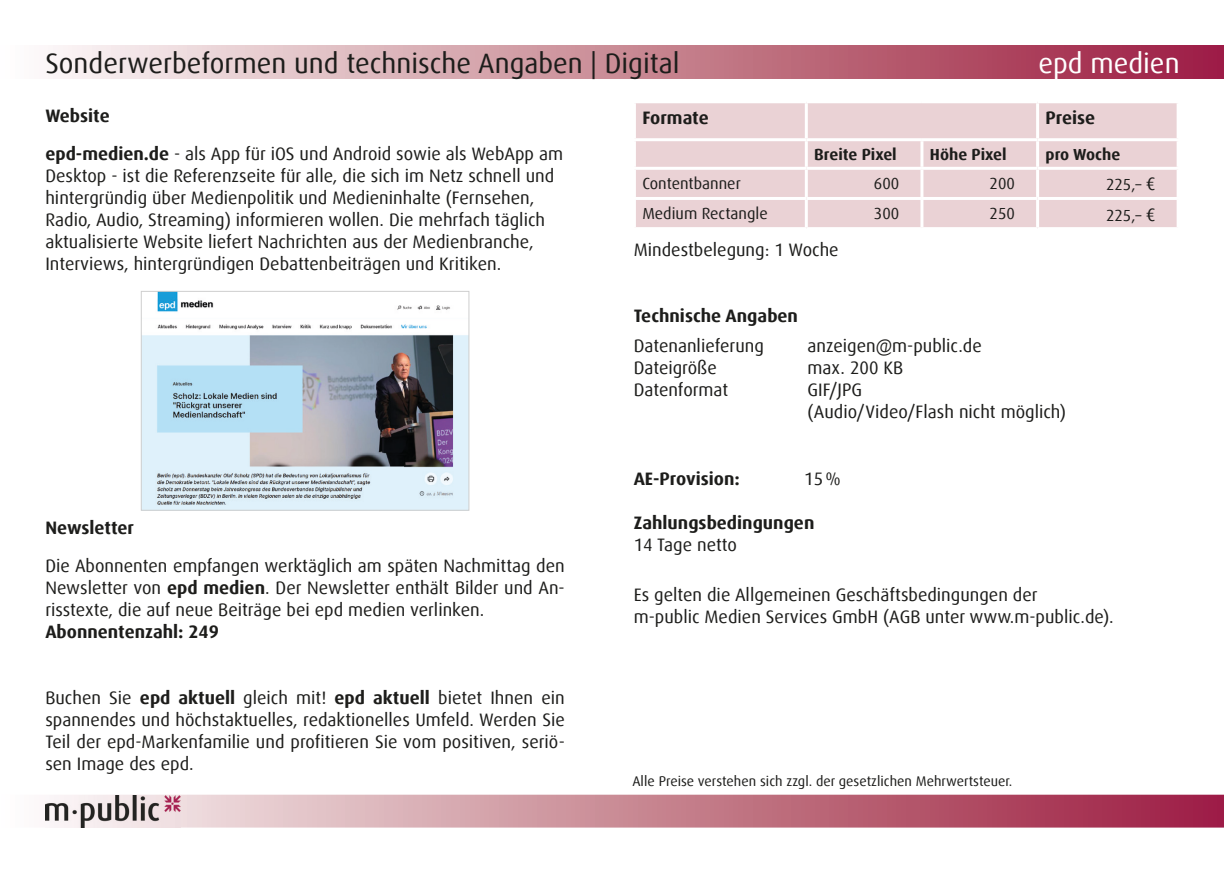
<style>
.page{position:relative;width:1225px;height:874px;background:#fff}
.page>*{position:absolute;margin:0;border:0;box-sizing:border-box;transform-origin:0 0}
.t1{font:28px "Dax Offc";color:#1d1d1b}
.t2{font:28px "Dax Offc";color:#fff}
.t3{font:18px/22px "Dax Offc";color:#1d1d1b}
.t4{font:700 18px "Dax Offc";color:#1d1d1b}
.t5{font:16px "Dax Offc";color:#1d1d1b}
.t6{font:700 16px "Dax Offc";color:#1d1d1b}
.t7{font:14px "Dax Offc";color:#1d1d1b}
.s1{font-weight:700}
.s2{font-size:18px}
</style>
<div class="page">
<div style="left:1px;top:46px;width:1223px;height:32px;background:linear-gradient(to right,#fcfef9,#9b1b3c)"></div>
<svg style="left:45px;top:794px;width:1179px;height:33px;background:#c57f8e"></svg>
<img style="left:46px;top:795px;width:134px;height:31px">
<div style="left:636px;top:103px;width:540px;height:124px;background:#ead2d5"></div>
<hr style="left:633px;top:167px;width:173px;height:3px;background:#fff">
<hr style="left:806px;top:167px;width:116px;height:3px;background:#fff">
<hr style="left:633px;top:197px;width:173px;height:3px;background:#fff">
<hr style="left:806px;top:197px;width:116px;height:3px;background:#fff">
<hr style="left:922px;top:167px;width:115px;height:3px;background:#fff">
<hr style="left:922px;top:197px;width:115px;height:3px;background:#fff">
<hr style="left:1037px;top:167px;width:142px;height:3px;background:#fff">
<hr style="left:1037px;top:197px;width:142px;height:3px;background:#fff">
<hr style="left:805px;top:103px;width:3px;height:35px;background:#fff">
<hr style="left:1036px;top:103px;width:3px;height:35px;background:#fff">
<hr style="left:633px;top:138px;width:173px;height:3px;background:#fff">
<hr style="left:806px;top:138px;width:116px;height:3px;background:#fff">
<hr style="left:922px;top:138px;width:115px;height:3px;background:#fff">
<hr style="left:1037px;top:138px;width:142px;height:3px;background:#fff">
<hr style="left:805px;top:141px;width:3px;height:26px;background:#fff">
<hr style="left:920px;top:141px;width:3px;height:26px;background:#fff">
<hr style="left:1036px;top:141px;width:3px;height:26px;background:#fff">
<hr style="left:805px;top:170px;width:3px;height:27px;background:#fff">
<hr style="left:920px;top:170px;width:3px;height:27px;background:#fff">
<hr style="left:1036px;top:170px;width:3px;height:27px;background:#fff">
<hr style="left:805px;top:200px;width:3px;height:27px;background:#fff">
<hr style="left:920px;top:200px;width:3px;height:27px;background:#fff">
<hr style="left:1036px;top:200px;width:3px;height:27px;background:#fff">
<img style="left:143px;top:293px;width:324px;height:215px">
<div style="left:141px;top:291px;width:328px;height:219px;border:1px solid #cecece"></div>
<h1 class="t1" style="left:45px;top:46px;width:636px">Sonderwerbeformen und technische Angaben | Digital</h1>
<h1 class="t2" style="left:1038px;top:46px;width:143px">epd medien</h1>
<p class="t3" style="left:45px;top:96px;width:519px;line-height:38px"><span class="s1">Website<br>epd-medien.de</span> - als App für iOS und Android sowie als WebApp am</p>
<p class="t3" style="left:45px;top:164px;width:510px">Desktop - ist die Referenzseite für alle, die sich im Netz schnell und hintergründig über Medienpolitik und Medieninhalte (Fernsehen, Radio, Audio, Streaming) informieren wollen. Die mehrfach täglich aktualisierte Website liefert Nachrichten aus der Medienbranche, Interviews, hintergründigen Debattenbeiträgen und Kritiken.</p>
<p class="t4" style="left:45px;top:516px;width:90px">Newsletter</p>
<p class="t3" style="left:45px;top:554px;width:521px;text-align:justify">Die Abonnenten empfangen werktäglich am späten Nachmittag den Newsletter von <span class="s1">epd medien</span>. Der Newsletter enthält Bilder und An&shy;risstexte, die auf neue Beiträge bei epd medien verlinken.</p>
<p class="t4" style="left:45px;top:620px;width:175px">Abonnentenzahl: 249</p>
<p class="t3" style="left:45px;top:686px;width:521px;text-align:justify">Buchen Sie <span class="s1">epd aktuell</span> gleich mit! <span class="s1">epd aktuell</span> bietet Ihnen ein spannendes und höchstaktuelles, redaktionelles Umfeld. Werden Sie Teil der epd-Markenfamilie und profitieren Sie vom positiven, seriö&shy;sen Image des epd.</p>
<p class="t4" style="left:642px;top:106px;width:68px">Formate</p>
<p class="t4" style="left:1045px;top:106px;width:51px">Preise</p>
<p class="t6" style="left:814px;top:144px;width:84px">Breite Pixel</p>
<p class="t6" style="left:930px;top:144px;width:78px">Höhe Pixel</p>
<p class="t6" style="left:1045px;top:144px;width:76px">pro Woche</p>
<p class="t5" style="left:642px;top:173px;width:100px">Contentbanner</p>
<p class="t5" style="left:874px;top:173px;width:27px">600</p>
<p class="t5" style="left:989px;top:173px;width:27px">200</p>
<p class="t5" style="left:1106px;top:175px;width:51px">225,– <span class="s2">€</span></p>
<p class="t5" style="left:642px;top:203px;width:127px">Medium Rectangle</p>
<p class="t5" style="left:874px;top:203px;width:27px">300</p>
<p class="t5" style="left:989px;top:203px;width:27px">250</p>
<p class="t5" style="left:1106px;top:205px;width:51px">225,– <span class="s2">€</span></p>
<p class="t3" style="left:634px;top:239px;width:206px">Mindestbelegung: 1 Woche</p>
<p class="t4" style="left:634px;top:304px;width:166px">Technische Angaben</p>
<p class="t3" style="left:634px;top:335px;width:132px">Datenanlieferung</p>
<p class="t3" style="left:807px;top:335px;width:176px">anzeigen@m-public.de</p>
<p class="t3" style="left:634px;top:357px;width:85px">Dateigröße</p>
<p class="t3" style="left:807px;top:357px;width:97px">max. 200 KB</p>
<p class="t3" style="left:634px;top:379px;width:96px">Datenformat</p>
<p class="t3" style="left:807px;top:379px;width:260px">GIF/JPG<br>(Audio/Video/Flash nicht möglich)</p>
<p class="t4" style="left:634px;top:466px;width:107px">AE-Provision:</p>
<p class="t3" style="left:804px;top:467px;width:38px">15%</p>
<p class="t4" style="left:634px;top:510px;width:182px">Zahlungsbedingungen</p>
<p class="t3" style="left:634px;top:533px;width:105px">14 Tage netto</p>
<p class="t3" style="left:634px;top:583px;width:481px">Es gelten die Allgemeinen Geschäftsbedingungen der<br>m-public Medien Services GmbH (AGB unter www.m-public.de).</p>
<p class="t7" style="left:632px;top:771px;width:381px">Alle Preise verstehen sich zzgl. der gesetzlichen Mehrwertsteuer.</p>
</div>
